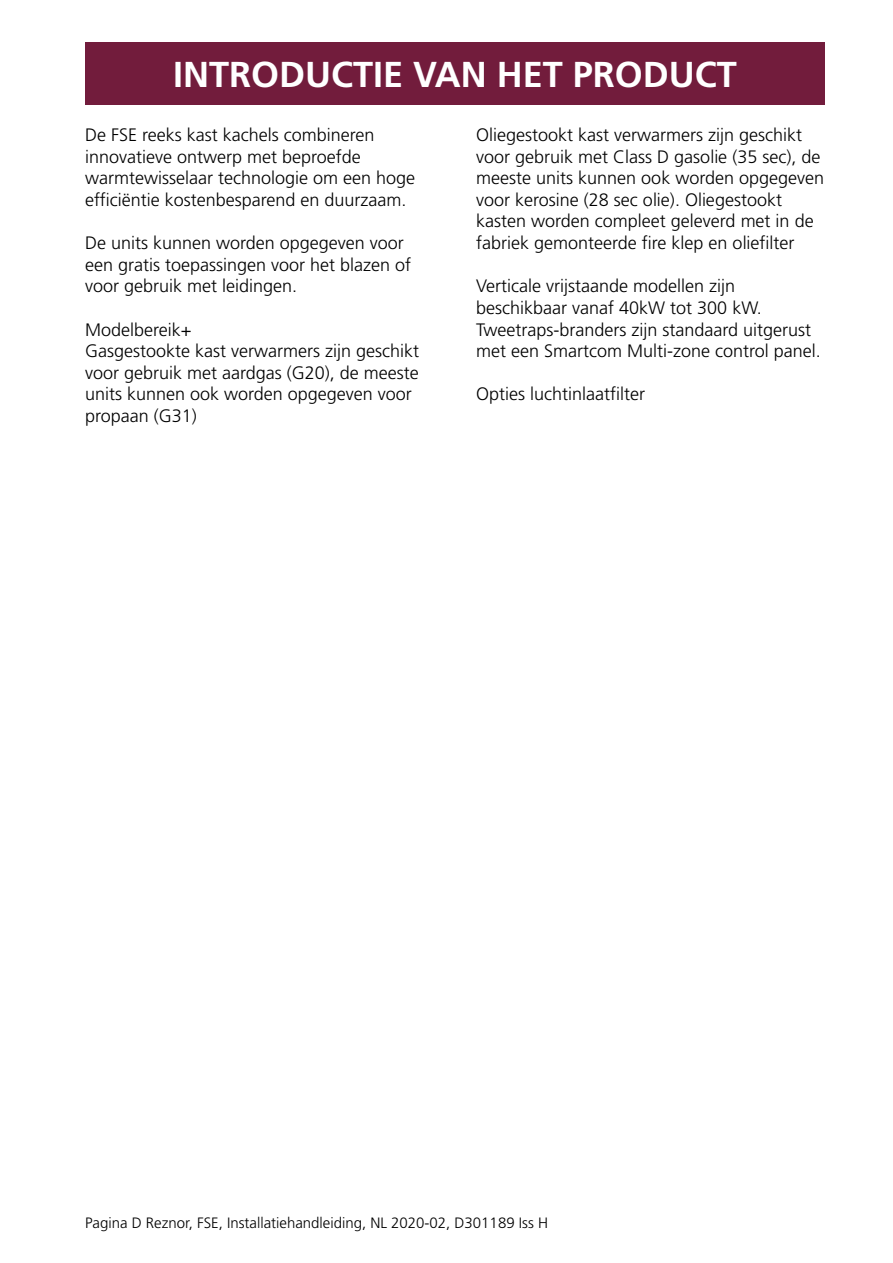
<style>
.page{position:relative;width:893px;height:1263px;background:#fff}
.page>*{position:absolute;margin:0;border:0;box-sizing:border-box;transform-origin:0 0}
.t1{font:700 36px "Frutiger LT Pro";color:#fff}
.t2{font:300 18px/21.6px "Frutiger LT Pro";color:#000}
.t3{font:300 15px "Frutiger LT Pro";color:#000}
</style>
<div class="page">
<div style="left:85px;top:43px;width:740px;height:62px;background:#721c3c"></div>
<h1 class="t1" style="left:173px;top:54px;width:565px">INTRODUCTIE VAN HET PRODUCT</h1>
<p class="t2" style="left:85px;top:124px;width:332px">De FSE reeks kast kachels combineren innovatieve ontwerp met beproefde warmtewisselaar technologie om een hoge efficiëntie kostenbesparend en duurzaam.</p>
<p class="t2" style="left:85px;top:232px;width:328px">De units kunnen worden opgegeven voor een gratis toepassingen voor het blazen of voor gebruik met leidingen.</p>
<p class="t2" style="left:85px;top:319px;width:335px">Modelbereik+<br>Gasgestookte kast verwarmers zijn geschikt voor gebruik met aardgas (G20), de meeste units kunnen ook worden opgegeven voor propaan (G31)</p>
<p class="t2" style="left:476px;top:124px;width:349px">Oliegestookt kast verwarmers zijn geschikt voor gebruik met Class D gasolie (35 sec), de meeste units kunnen ook worden opgegeven voor kerosine (28 sec olie). Oliegestookt kasten worden compleet geleverd met in de fabriek gemonteerde fire klep en oliefilter</p>
<p class="t2" style="left:476px;top:275px;width:346px">Verticale vrijstaande modellen zijn beschikbaar vanaf 40kW tot 300 kW.<br>Tweetraps-branders zijn standaard uitgerust met een Smartcom Multi-zone control panel.</p>
<p class="t2" style="left:476px;top:383px;width:170px">Opties luchtinlaatfilter</p>
<p class="t3" style="left:85px;top:1214px;width:464px">Pagina D Reznor, FSE, Installatiehandleiding, NL 2020-02, D301189 Iss H</p>
</div>
